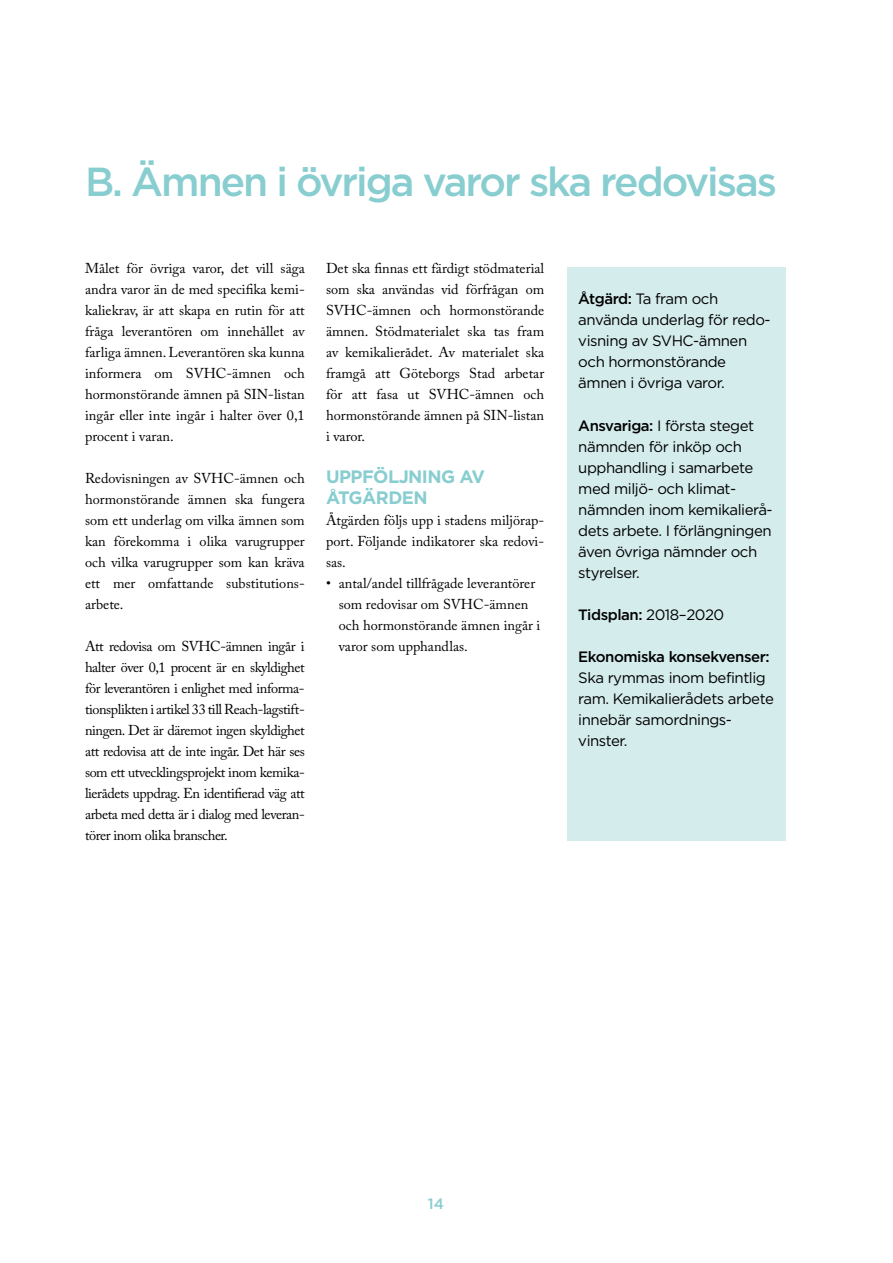
<style>
.page{position:relative;width:893px;height:1263px;background:#fff}
.page>*{position:absolute;margin:0;border:0;box-sizing:border-box;transform-origin:0 0}
.t1{font:500 40.5px "Gotham";letter-spacing:-.05em;color:#88cdd0}
.t2{font:700 18px/21px "Gotham";letter-spacing:-.03em;color:#88cdd0}
.t3{font:15px/21px "Gotham";letter-spacing:-.03em;color:#000}
.t4{font:500 15px "Gotham";letter-spacing:-.03em;color:#000}
.t5{font:500 15px "Gotham";color:#88cdd0}
.t6{font:14.25px/21px "Adobe Caslon Pro";color:#000;text-align:justify}
.s1{font-weight:500}
.s2{font-weight:400}
</style>
<div class="page">
<div style="left:567px;top:267px;width:218px;height:573px;background:#d5eced"></div>
<h1 class="t1" style="left:85px;top:155px;width:693px">B. Ämnen i övriga varor ska redovisas</h1>
<p class="t6" style="left:85px;top:258px;width:221px">Målet för övriga varor, det vill säga andra varor än de med specifika kemi&shy;kaliekrav, är att skapa en rutin för att fråga leverantören om innehållet av farliga ämnen. Leverantören ska kunna informera om SVHC-ämnen och hormonstörande ämnen på SIN-listan ingår eller inte ingår i halter över 0,1 procent i varan.</p>
<p class="t6" style="left:85px;top:468px;width:221px">Redovisningen av SVHC-ämnen och hormonstörande ämnen ska fungera som ett underlag om vilka ämnen som kan förekomma i olika varugrupper och vilka varugrupper som kan kräva ett mer omfattande substitutions&shy;arbete.</p>
<p class="t6" style="left:85px;top:636px;width:221px">Att redovisa om SVHC-ämnen ingår i halter över 0,1 procent är en skyldighet för leverantören i enlighet med informa&shy;tionsplikten i artikel 33 till Reach-lagstift&shy;ningen. Det är däremot ingen skyldighet att redovisa att de inte ingår. Det här ses som ett utvecklingsprojekt inom kemika&shy;lierådets uppdrag. En identifierad väg att arbeta med detta är i dialog med leveran&shy;törer inom olika branscher.</p>
<p class="t6" style="left:326px;top:258px;width:220px">Det ska finnas ett färdigt stödmaterial som ska användas vid förfrågan om SVHC-ämnen och hormonstörande ämnen. Stödmaterialet ska tas fram av kemikalierådet. Av materialet ska framgå att Göteborgs Stad arbetar för att fasa ut SVHC-ämnen och hormonstörande ämnen på SIN-listan i varor.</p>
<p class="t2" style="left:326px;top:466px;width:160px">UPPFÖLJNING AV<br>ÅTGÄRDEN</p>
<p class="t6" style="left:326px;top:510px;width:220px">Åtgärden följs upp i stadens miljörap&shy;port. Följande indikatorer ska redovi&shy;sas.</p>
<p class="t6" style="left:339px;top:573px;width:203px;text-align:left;text-indent:-13px">• antal/andel tillfrågade leverantörer som redovisar om SVHC-ämnen och hormonstörande ämnen ingår i varor som upphandlas.</p>
<p class="t3" style="left:578px;top:288px;width:194px"><span class="s1">Åtgärd:</span> Ta fram och använda underlag för redo&shy;visning av SVHC-ämnen och hormonstörande ämnen i övriga varor.</p>
<p class="t3" style="left:578px;top:414px;width:196px"><span class="s1">Ansvariga:</span> I första steget nämnden för inköp och upphandling i samarbete med miljö- och klimat&shy;nämnden inom kemikalierå&shy;dets arbete. I förlängningen även övriga nämnder och styrelser.</p>
<p class="t4" style="left:578px;top:605px;width:147px">Tidsplan: <span class="s2">2018–2020</span></p>
<p class="t4" style="left:578px;top:647px;width:193px">Ekonomiska konsekvenser:</p>
<p class="t3" style="left:578px;top:667px;width:197px">Ska rymmas inom befintlig ram. Kemikalierådets arbete innebär samordnings&shy;vinster.</p>
<p class="t5" style="left:428px;top:1194px;width:18px">14</p>
</div>
